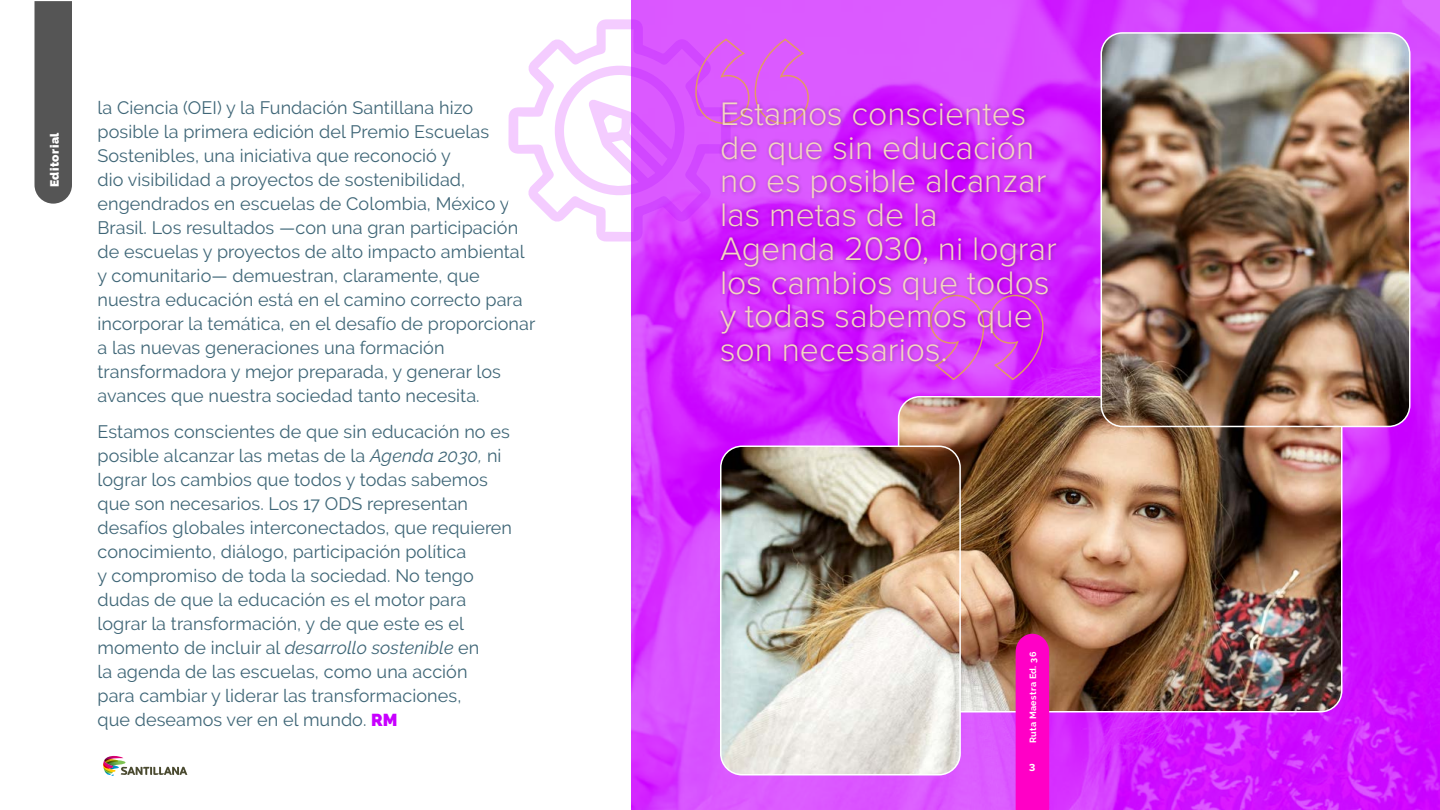
<style>
.page{position:relative;width:1440px;height:810px;background:#fff}
.page>*{position:absolute;margin:0;border:0;box-sizing:border-box;transform-origin:0 0}
.t1{font:300 33.75px/33.8px "Proxima Nova";color:#f4d6c1}
.t2{font:18px/24px "Raleway";letter-spacing:.005em;color:#3f6677}
.t3{font:900 12px "Raleway";letter-spacing:.04em;color:#fff}
.t4{font:700 10.65px "Proxima Nova";color:#fff}
.t5{font:700 9px "Raleway";letter-spacing:.04em;color:#fff}
.s1{font-style:italic}
.s2{font-weight:900;font-size:17.25px;color:#c800ff}
</style>
<div class="page">
<img style="left:631px;top:0;width:809px;height:810px">
<svg style="left:508px;top:19px;width:223px;height:223px"></svg>
<img style="left:899px;top:397px;width:443px;height:315px">
<svg style="left:548px;top:38px;width:262px;height:164px"></svg>
<svg style="left:929px;top:366px;width:115px;height:15px;background:#d73df4"></svg>
<div style="left:717px;top:99px;width:344px;height:267px;background:#000;opacity:.3"></div>
<img style="left:721px;top:446px;width:239px;height:329px">
<div style="left:720px;top:446px;width:241px;height:330px;border:2px solid #fff;border-radius:21px"></div>
<img style="left:1101px;top:33px;width:309px;height:393px">
<div style="left:1101px;top:32px;width:310px;height:395px;border:2px solid #fff;border-radius:21px"></div>
<div style="left:34px;top:1px;width:38px;height:203px;background:#555"></div>
<svg style="left:103px;top:755px;width:84px;height:21px"></svg>
<div style="left:1016px;top:634px;width:33px;height:176px;background:#ff00c6"></div>
<p class="t3" style="left:48px;top:187px;width:56px;rotate:-90deg">Editorial</p>
<p class="t2" style="left:98px;top:96px;width:439px">la Ciencia (OEI) y la Fundación Santillana hizo posible la primera edición del Premio Escuelas Sostenibles, una iniciativa que reconoció y<br>dio visibilidad a proyectos de sostenibilidad, engendrados en escuelas de Colombia, México y Brasil. Los resultados —con una gran participación de escuelas y proyectos de alto impacto ambiental y comunitario— demuestran, claramente, que nuestra educación está en el camino correcto para incorporar la temática, en el desafío de proporcionar a las nuevas generaciones una formación transformadora y mejor preparada, y generar los avances que nuestra sociedad tanto necesita.</p>
<p class="t2" style="left:98px;top:420px;width:416px">Estamos conscientes de que sin educación no es posible alcanzar las metas de la <span class="s1">Agenda 2030,</span> ni lograr los cambios que todos y todas sabemos que son necesarios. Los 17 ODS representan desafíos globales interconectados, que requieren conocimiento, diálogo, participación política<br>y compromiso de toda la sociedad. No tengo dudas de que la educación es el motor para lograr la transformación, y de que este es el momento de incluir al <span class="s1">desarrollo sostenible</span> en<br>la agenda de las escuelas, como una acción<br>para cambiar y liderar las transformaciones,<br>que deseamos ver en el mundo. <span class="s2">RM</span></p>
<h1 class="t1" style="left:720px;top:95px;width:338px">Estamos conscientes de que sin educación no es posible alcanzar las metas de la<br>Agenda 2030, ni lograr los cambios que todos y todas sabemos que son necesarios.</h1>
<p class="t5" style="left:1028px;top:743px;width:93px;rotate:-90deg">Ruta Maestra Ed. 36</p>
<p class="t4" style="left:1029px;top:759px;width:8px">3</p>
</div>
